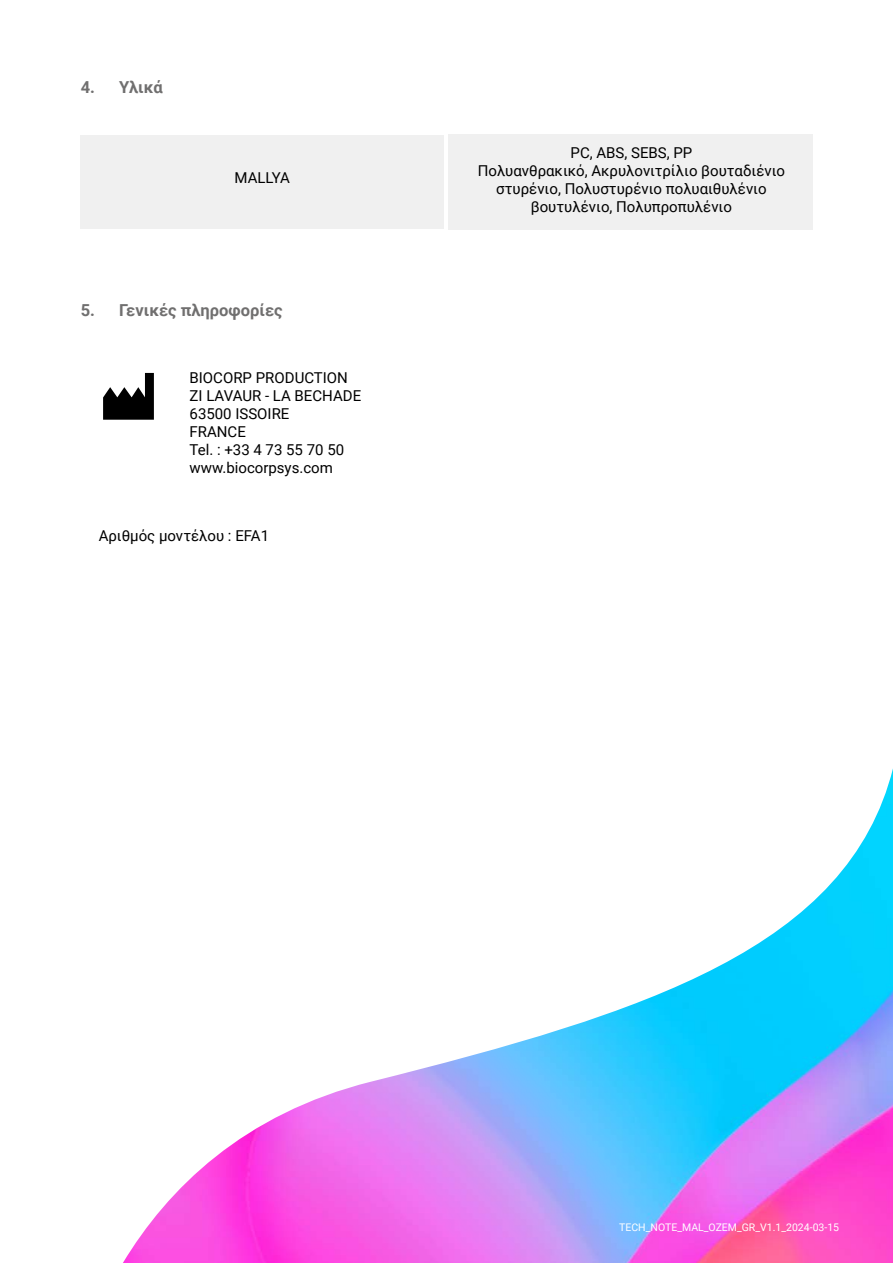
<style>
.page{position:relative;width:893px;height:1263px;background:#fff}
.page>*{position:absolute;margin:0;border:0;box-sizing:border-box;transform-origin:0 0}
.t1{font:700 16.5px "Roboto";color:#706f6f}
.t2{font:15px/18px "Roboto";color:#000;text-align:center}
.t3{font:10.5px "Roboto";color:#fff}
</style>
<div class="page">
<img style="left:123px;top:768px;width:770px;height:495px">
<div style="left:81px;top:135px;width:363px;height:93px;background:#f0f0f0"></div>
<div style="left:448px;top:134px;width:364px;height:95px;background:#f0f0f0"></div>
<svg style="left:103px;top:373px;width:51px;height:47px"></svg>
<p class="t1" style="left:81px;top:76px;width:84px">4. Υλικά</p>
<p class="t2" style="left:235px;top:169px;width:57px">MALLYA</p>
<p class="t1" style="left:81px;top:299px;width:203px">5. Γενικές πληροφορίες</p>
<p class="t2" style="left:190px;top:368px;width:173px;text-align:left">BIOCORP PRODUCTION<br>ZI LAVAUR - LA BECHADE<br>63500 ISSOIRE<br>FRANCE<br>Tel. : +33 4 73 55 70 50 www.biocorpsys.com</p>
<p class="t2" style="left:99px;top:526px;width:172px">Αριθμός μοντέλου : EFA1</p>
<p class="t2" style="left:478px;top:143px;width:309px">PC, ABS, SEBS, PP<br>Πολυανθρακικό, Ακρυλονιτρίλιο βουταδιένιο στυρένιο, Πολυστυρένιο πολυαιθυλένιο βουτυλένιο, Πολυπροπυλένιο</p>
<p class="t3" style="left:619px;top:1220px;width:221px">TECH_NOTE_MAL_OZEM_GR_V1.1_2024-03-15</p>
</div>
